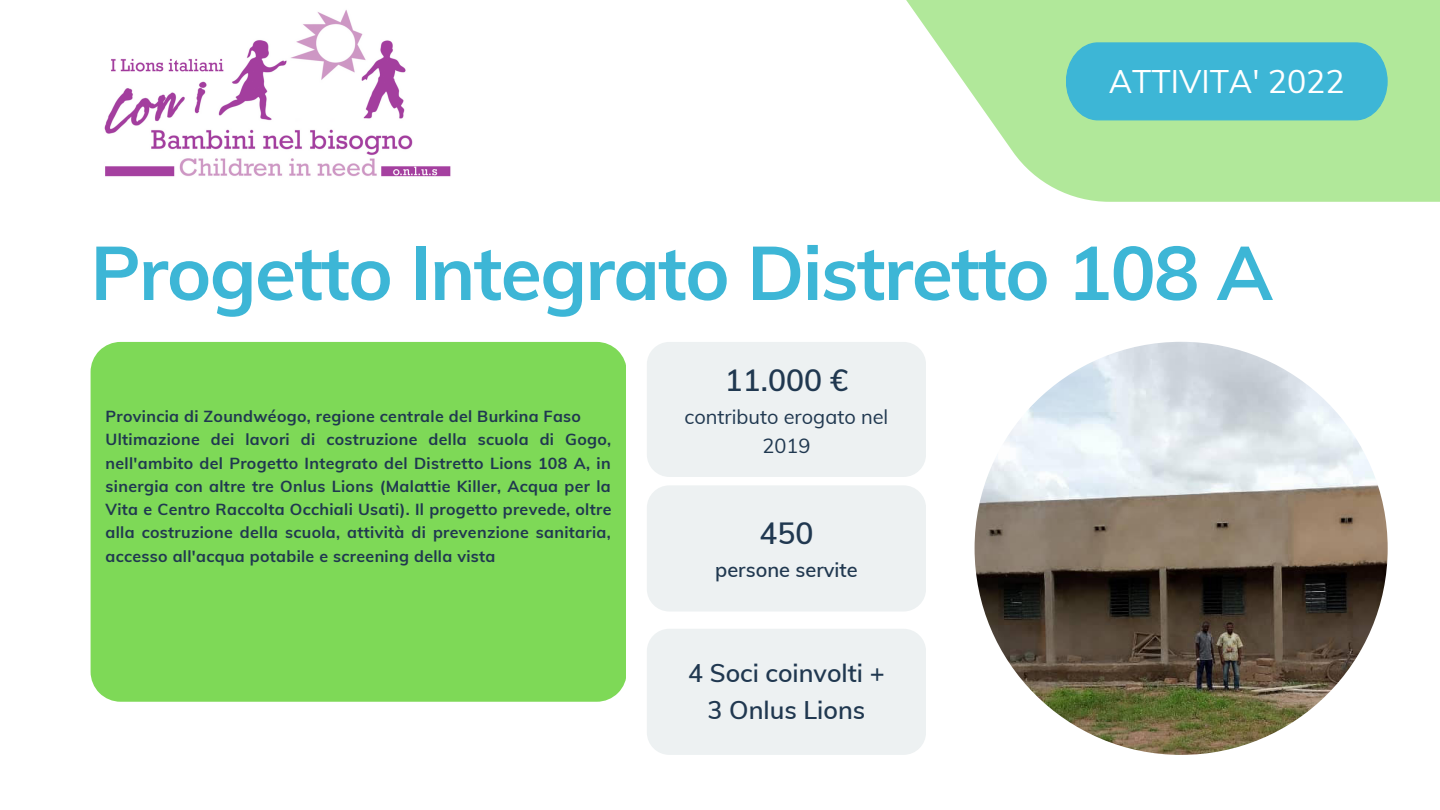
<style>
.page{position:relative;width:1440px;height:810px;background:#fff}
.page>*{position:absolute;margin:0;border:0;box-sizing:border-box;transform-origin:0 0}
.t1{font:700 75px "Muli";letter-spacing:-.02em;color:#3db6d6}
.t2{font:32px "Muli";color:#fff}
.t3{font:600 30px "Muli";color:#203850}
.t4{font:600 25px/36.8px "Muli";color:#203850;text-align:center}
.t5{font:20px/29.2px "Muli";color:#203850;text-align:center}
.t6{font:600 20px "Muli";color:#203850}
.t7{font:700 16px/23.2px "Muli";letter-spacing:.02em;color:#203850}
</style>
<div class="page">
<div style="left:91px;top:342px;width:535px;height:360px;background:#7ed957"></div>
<svg style="left:906px;top:0;width:534px;height:202px;fill:#b1e89a"></svg>
<div style="left:647px;top:342px;width:279px;height:135px;background:#edf1f2;border-radius:22px"></div>
<div style="left:1066px;top:42px;width:322px;height:78px;background:#3db6d6"></div>
<div style="left:647px;top:485px;width:279px;height:126px;background:#edf1f2;border-radius:22px"></div>
<div style="left:647px;top:629px;width:279px;height:126px;background:#edf1f2;border-radius:22px"></div>
<img style="left:104px;top:10px;width:347px;height:167px">
<img style="left:975px;top:342px;width:413px;height:413px;border-radius:50%">
<h2 class="t2" style="left:1109px;top:61px;width:237px">ATTIVITA' 2022</h2>
<h1 class="t1" style="left:91px;top:225px;width:1184px">Progetto Integrato Distretto 108 A</h1>
<p class="t7" style="left:106px;top:405px;width:507px">Provincia di Zoundwéogo, regione centrale del Burkina Faso Ultimazione dei lavori di costruzione della scuola di Gogo, nell'ambito del Progetto Integrato del Distretto Lions 108 A, in sinergia con altre tre Onlus Lions (Malattie Killer, Acqua per la Vita e Centro Raccolta Occhiali Usati). Il progetto prevede, oltre alla costruzione della scuola, attività di prevenzione sanitaria, accesso all'acqua potabile e screening della vista</p>
<h3 class="t3" style="left:725px;top:361px;width:125px">11.000 €</h3>
<p class="t5" style="left:685px;top:402px;width:205px">contributo erogato nel<br>2019</p>
<h3 class="t3" style="left:759px;top:514px;width:55px">450</h3>
<p class="t6" style="left:715px;top:557px;width:144px">persone servite</p>
<h3 class="t4" style="left:688px;top:654px;width:198px">4 Soci coinvolti +<br>3 Onlus Lions</h3>
</div>
